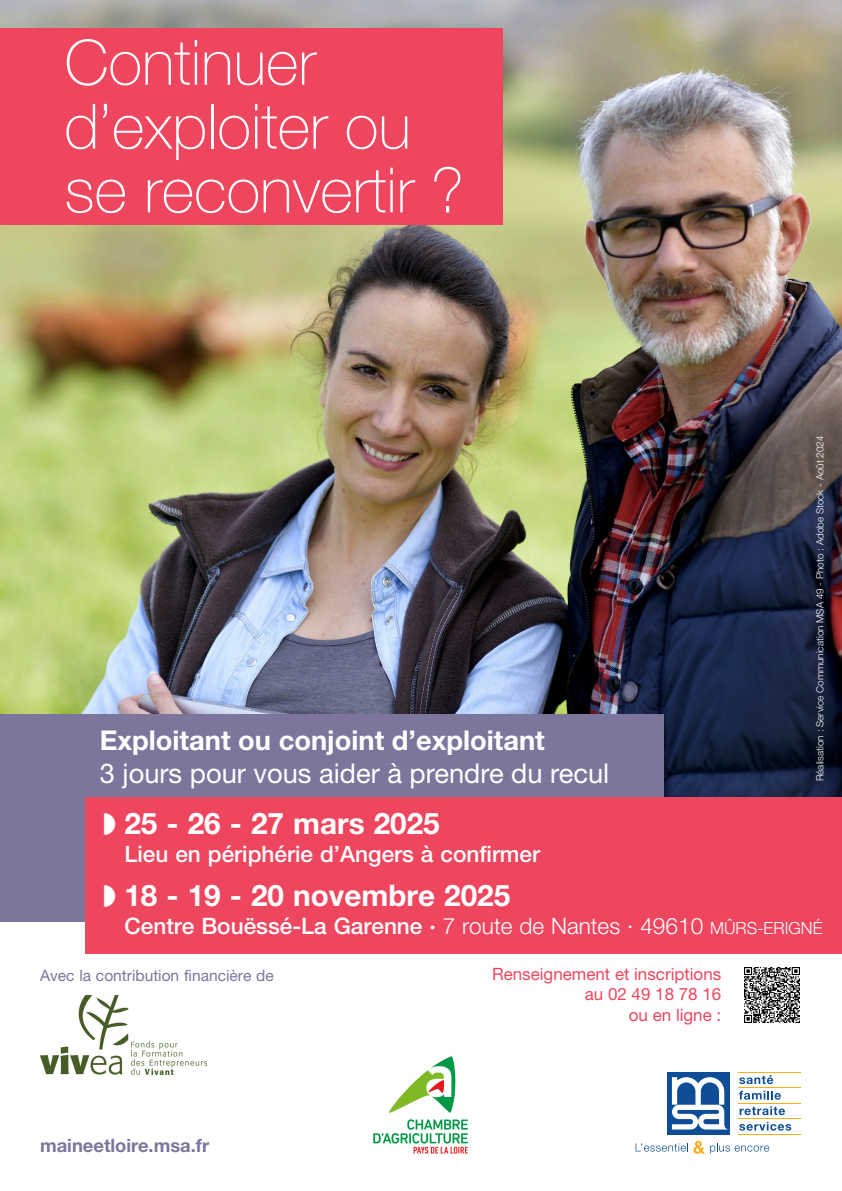
<style>
.page{position:relative;width:842px;height:1191px;background:#fff}
.page>*{position:absolute;margin:0;border:0;box-sizing:border-box;transform-origin:0 0}
.t1{font:100 62.5px/63.8px "Helvetica Neue LT Std";color:#fff}
.Lieu{font:700 29.7px "Helvetica Neue LT Std";color:#fff}
.t2{font:27.3px "Helvetica Neue LT Std";color:#fff}
.t3{font:700 27.3px "Helvetica Neue LT Std";color:#fff}
.Lieu-2{font:500 22.6px "Helvetica Neue LT Std";color:#fff}
.Site_MSA_FR{font:700 18.4px "Helvetica Neue LT Std";color:#7c769c}
.t4{font:17px/20.4px "Helvetica Neue LT Std";color:#ef465f;text-align:right}
.Lieu-3{font:15.6px "Helvetica Neue LT Std";color:#7c769c}
.t5{font:300 9.9px "Helvetica Neue LT Std";color:#fff}
.s1{font-weight:700}
.s2{font-weight:300}
.s3{font-weight:300;font-size:16.8px}
</style>
<div class="page">
<img style="left:0;top:0;width:842px;height:797px">
<div style="left:0;top:714px;width:663px;height:208px;background:#7c769c"></div>
<div style="left:86px;top:797px;width:756px;height:156px;background:#ef465f"></div>
<svg style="left:739px;top:1075px;width:34px;height:9px"></svg>
<svg style="left:739px;top:1090px;width:42px;height:9px"></svg>
<svg style="left:740px;top:1106px;width:45px;height:9px"></svg>
<svg style="left:739px;top:1121px;width:52px;height:9px"></svg>
<hr style="left:738px;top:1071px;width:63px;height:1px;background:#faaf18">
<hr style="left:738px;top:1087px;width:63px;height:1px;background:#faaf18">
<hr style="left:738px;top:1103px;width:63px;height:1px;background:#faaf18">
<hr style="left:738px;top:1118px;width:63px;height:1px;background:#faaf18">
<hr style="left:738px;top:1134px;width:63px;height:1px;background:#faaf18">
<div style="left:667px;top:1071px;width:62px;height:63px;background:#0f4d96"></div>
<svg style="left:672px;top:1077px;width:55px;height:52px"></svg>
<svg style="left:635px;top:1140px;width:134px;height:13px"></svg>
<img style="left:40px;top:994px;width:167px;height:81px">
<img style="left:373px;top:1056px;width:95px;height:98px">
<div style="left:0;top:28px;width:503px;height:196px;background:#ef465f"></div>
<svg style="left:744px;top:967px;width:56px;height:56px"></svg>
<img style="left:744px;top:967px;width:55px;height:55px">
<p class="t1" style="left:64px;top:31px;width:401px">Continuer d’exploiter ou se reconvertir ?</p>
<p class="t3" style="left:100px;top:723px;width:446px">Exploitant ou conjoint d’exploitant</p>
<p class="t2" style="left:100px;top:756px;width:511px">3 jours pour vous aider à prendre du recul</p>
<p class="t5" style="left:814px;top:781px;width:347px;rotate:-90deg">Réalisation : Service Communication MSA 49 - Photo : Adobe Stock - Août 2024</p>
<p class="Lieu" style="left:124px;top:804px;width:317px">25 - 26 - 27 mars 2025</p>
<p class="Lieu-2" style="left:124px;top:840px;width:417px">Lieu en périphérie d’Angers à confirmer</p>
<p class="Lieu" style="left:124px;top:877px;width:387px">18 - 19 - 20 novembre 2025</p>
<p class="Lieu-2" style="left:124px;top:912px;width:700px">Centre Bouëssé-La Garenne <span class="s1">·</span> <span class="s2">7 route de Nantes · 49610</span> <span class="s3">MÛRS-ERIGNÉ</span></p>
<p class="Lieu-3" style="left:40px;top:965px;width:235px">Avec la contribution financière de</p>
<p class="t4" style="left:492px;top:963px;width:231px">Renseignement et inscriptions au 02 49 18 78 16<br>ou en ligne :</p>
<p class="Site_MSA_FR" style="left:40px;top:1133px;width:171px">maineetloire.msa.fr</p>
</div>
